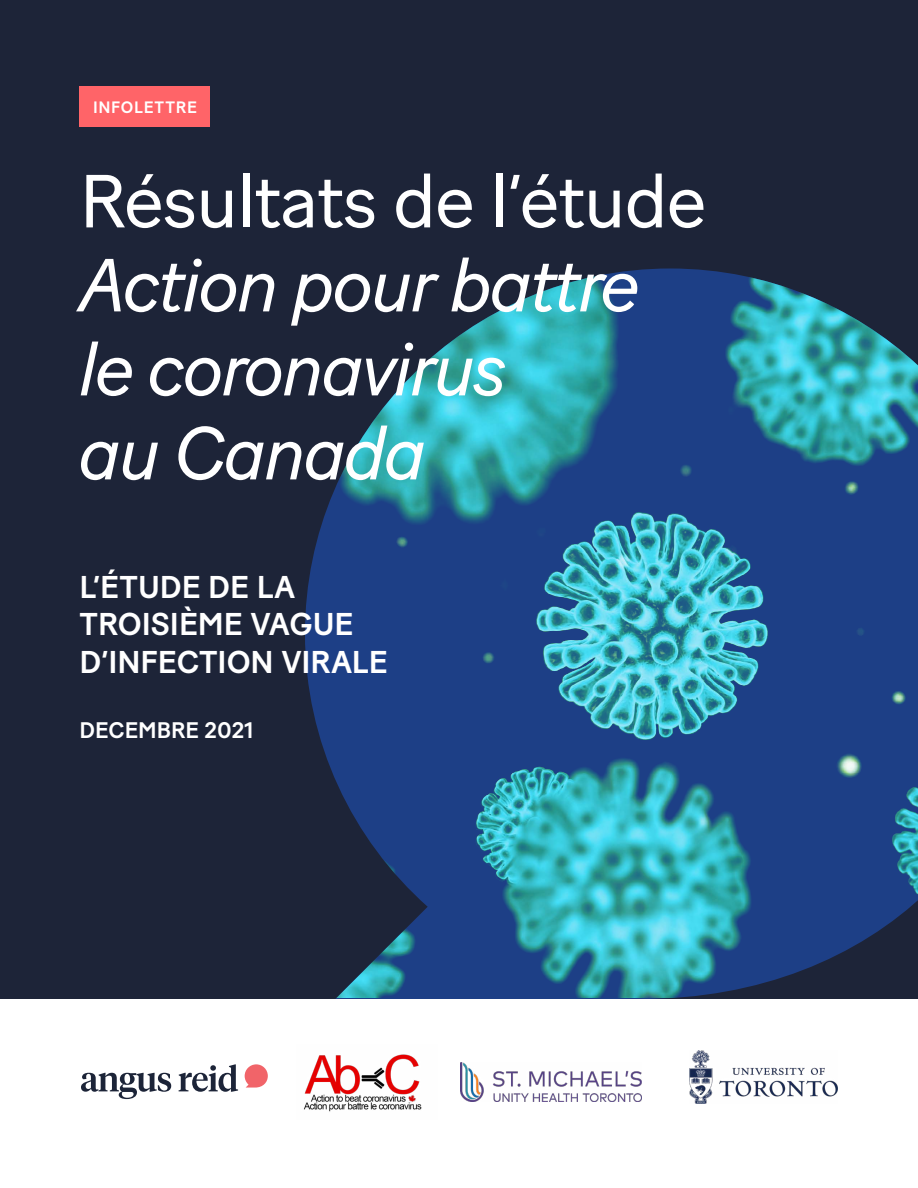
<style>
.page{position:relative;width:918px;height:1188px;background:#1d2438}
.page>*{position:absolute;margin:0;border:0;box-sizing:border-box;transform-origin:0 0}
.t1{font:italic 75px/84px "Baton Turbo";letter-spacing:-.045em;color:#fff}
.t2{font:75px "Baton Turbo";letter-spacing:-.025em;color:#fff}
.t3{font:500 31.5px/37.8px "Baton Turbo";color:#fff}
.t4{font:500 22.5px "Baton Turbo";color:#fff}
.t5{font:500 16.5px "Baton Turbo";letter-spacing:.04em;color:#fff}
</style>
<div class="page">
<img style="left:305px;top:268px;width:613px;height:730px">
<div style="left:80px;top:86px;width:130px;height:41px;background:#ff6468"></div>
<div style="left:0;top:999px;width:918px;height:189px;background:#fff"></div>
<svg style="left:81px;top:1073px;width:90px;height:26px"></svg>
<svg style="left:179px;top:1064px;width:59px;height:28px"></svg>
<svg style="left:245px;top:1064px;width:23px;height:24px"></svg>
<img style="left:304px;top:1054px;width:118px;height:58px">
<img style="left:461px;top:1062px;width:181px;height:39px">
<img style="left:690px;top:1051px;width:147px;height:53px">
<p class="t5" style="left:93px;top:95px;width:105px">INFOLETTRE</p>
<h1 class="t2" style="left:80px;top:144px;width:629px">Résultats de l’étude</h1>
<h1 class="t1" style="left:80px;top:236px;width:564px">Action pour battre le coronavirus<br>au Canada</h1>
<p class="t3" style="left:80px;top:565px;width:310px">L’ÉTUDE DE LA<br>TROISIÈME VAGUE<br>D’INFECTION VIRALE</p>
<p class="t4" style="left:80px;top:713px;width:176px">DECEMBRE 2021</p>
</div>
